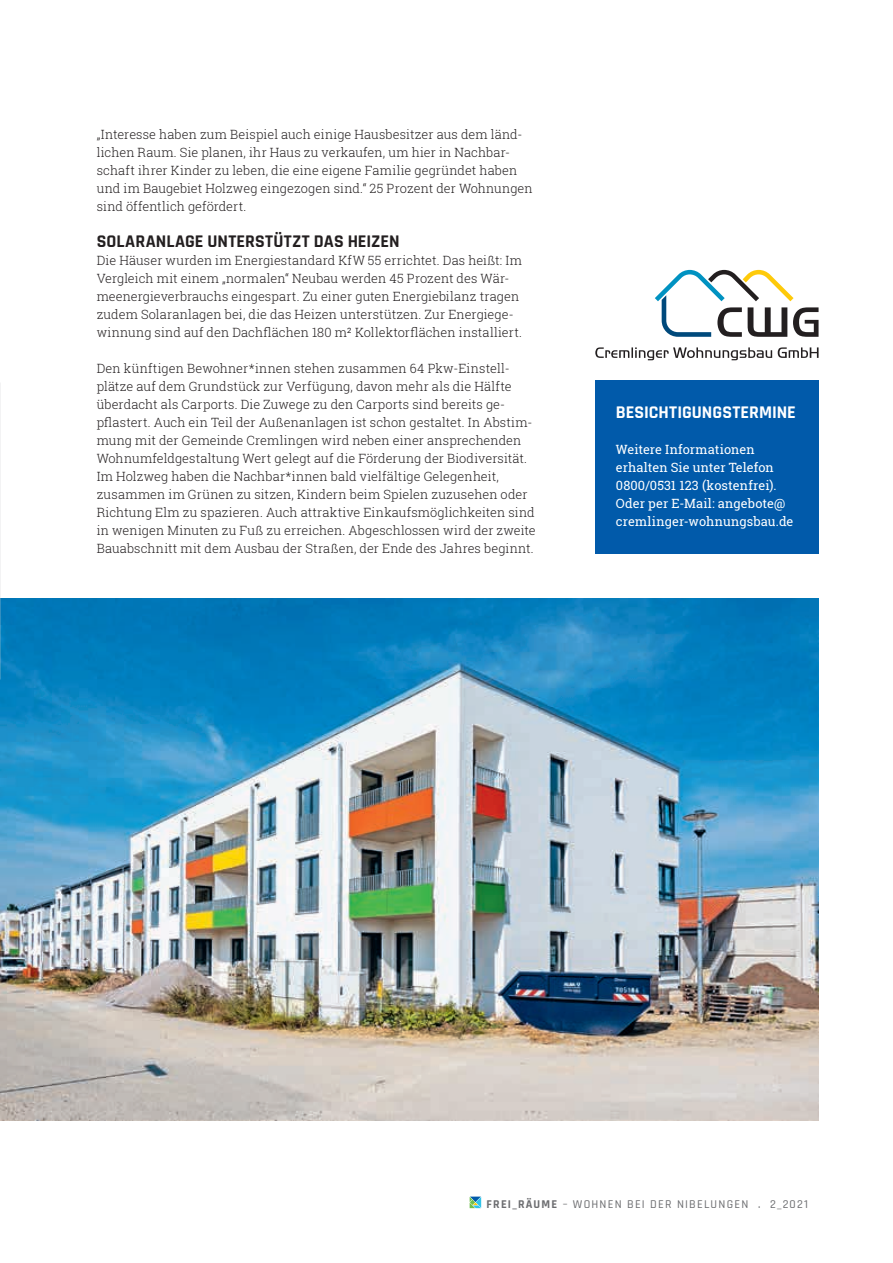
<style>
.page{position:relative;width:893px;height:1263px;background:#fff}
.page>*{position:absolute;margin:0;border:0;box-sizing:border-box;transform-origin:0 0}
.Fließtext_8_5pt{font:700 18px "Rajdhani";letter-spacing:.005em;color:#231f20}
.Fließtext_8_5pt-2{font:700 18px "Rajdhani";color:#fff}
.Fließtext_8_5pt-3{font:300 12.75px/18px "Roboto Slab";letter-spacing:.005em;color:#231f20}
.Fließtext_8_5pt-4{font:12.75px/18px "Roboto Slab";letter-spacing:.005em;color:#fff}
.t1{font:500 12px "Rajdhani";letter-spacing:.1em;color:#6c6d70}
.s1{font-weight:700}
</style>
<div class="page">
<svg style="left:470px;top:1196px;width:11px;height:12px"></svg>
<img style="left:0;top:598px;width:819px;height:522px">
<img style="left:0;top:382px;width:1px;height:297px">
<div style="left:595px;top:380px;width:224px;height:173px;background:#015aaa"></div>
<svg style="left:655px;top:270px;width:163px;height:67px"></svg>
<svg style="left:595px;top:347px;width:224px;height:13px"></svg>
<p class="Fließtext_8_5pt-3" style="left:97px;top:125px;width:438px">„Interesse haben zum Beispiel auch einige Hausbesitzer aus dem länd&shy;lichen Raum. Sie planen, ihr Haus zu verkaufen, um hier in Nachbar&shy;schaft ihrer Kinder zu leben, die eine eigene Familie gegründet haben und im Baugebiet Holzweg eingezogen sind.“ 25 Prozent der Wohnungen sind öffentlich gefördert.</p>
<p class="Fließtext_8_5pt" style="left:97px;top:230px;width:305px">SOLARANLAGE UNTERSTÜTZT DAS HEIZEN</p>
<p class="Fließtext_8_5pt-3" style="left:97px;top:251px;width:427px">Die Häuser wurden im Energiestandard KfW 55 errichtet. Das heißt: Im Vergleich mit einem „normalen“ Neubau werden 45 Prozent des Wär&shy;meenergieverbrauchs eingespart. Zu einer guten Energiebilanz tragen zudem Solaranlagen bei, die das Heizen unterstützen. Zur Energiege&shy;winnung sind auf den Dachflächen 180 m² Kollektorflächen installiert.</p>
<p class="Fließtext_8_5pt-3" style="left:97px;top:359px;width:441px">Den künftigen Bewohner*innen stehen zusammen 64 Pkw-Einstell&shy;plätze auf dem Grundstück zur Verfügung, davon mehr als die Hälfte überdacht als Carports. Die Zuwege zu den Carports sind bereits ge&shy;pflastert. Auch ein Teil der Außenanlagen ist schon gestaltet. In Abstim&shy;mung mit der Gemeinde Cremlingen wird neben einer ansprechenden Wohnumfeldgestaltung Wert gelegt auf die Förderung der Biodiversität.<br>Im Holzweg haben die Nachbar*innen bald vielfältige Gelegenheit, zusammen im Grünen zu sitzen, Kindern beim Spielen zuzusehen oder Richtung Elm zu spazieren. Auch attraktive Einkaufsmöglichkeiten sind in wenigen Minuten zu Fuß zu erreichen. Abgeschlossen wird der zweite Bauabschnitt mit dem Ausbau der Straßen, der Ende des Jahres beginnt.</p>
<p class="Fließtext_8_5pt-2" style="left:616px;top:401px;width:181px">BESICHTIGUNGSTERMINE</p>
<p class="Fließtext_8_5pt-4" style="left:616px;top:440px;width:179px">Weitere Informationen erhalten Sie unter Telefon<br>0800/0531 123 (kostenfrei).<br>Oder per E-Mail: angebote@ cremlinger-wohnungsbau.de</p>
<p class="t1" style="left:487px;top:1197px;width:323px"><span class="s1">FREI_RÄUME</span> – WOHNEN BEI DER NIBELUNGEN . 2_2021</p>
</div>
